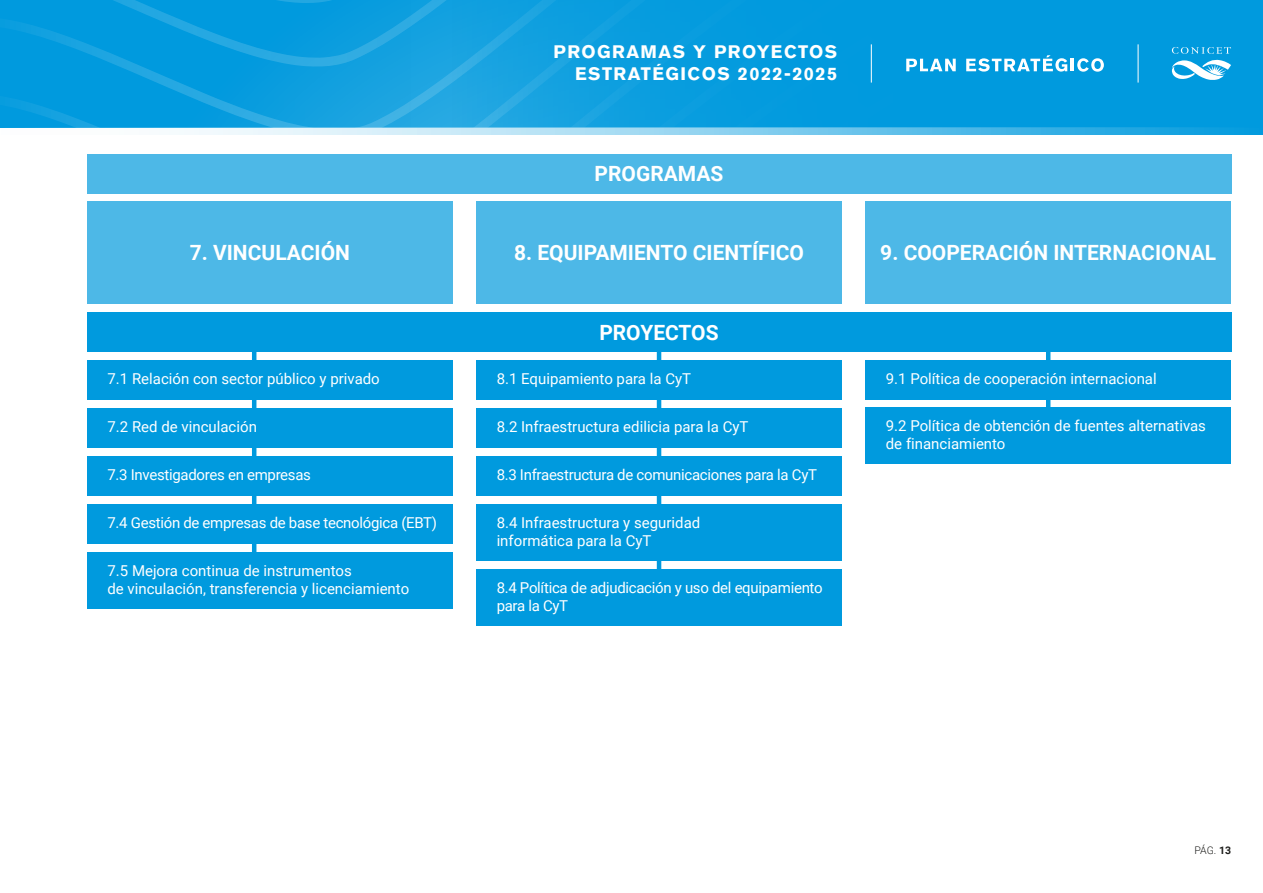
<style>
.page{position:relative;width:1263px;height:893px;background:#fff}
.page>*{position:absolute;margin:0;border:0;box-sizing:border-box;transform-origin:0 0}
.t1{font:700 21px "Roboto";color:#fff}
.t2{font:700 18px/21.6px "Akzidenz Grotesk BQ";letter-spacing:.08em;color:#fff;text-align:right}
.t3{font:15px/18px "Roboto";color:#fff}
.t4{font:15px/18px "Roboto";letter-spacing:-.02em;color:#fff}
.t5{font:300 10.5px "Roboto";color:#1d1d1b}
.s1{font-weight:700}
</style>
<div class="page">
<hr style="left:252px;top:351px;width:4px;height:207px;background:#009ade">
<hr style="left:657px;top:351px;width:4px;height:225px;background:#009ade">
<hr style="left:1046px;top:351px;width:4px;height:105px;background:#009ade">
<div style="left:87px;top:154px;width:1144px;height:39px;background:#4db8e7"></div>
<div style="left:476px;top:201px;width:366px;height:103px;background:#4db8e7"></div>
<div style="left:87px;top:201px;width:366px;height:103px;background:#4db8e7"></div>
<div style="left:865px;top:201px;width:366px;height:103px;background:#4db8e7"></div>
<svg style="left:0;top:0;width:1263px;height:127px;background:#089cde"></svg>
<svg style="left:0;top:127px;width:1263px;height:8px"></svg>
<div style="left:87px;top:312px;width:1144px;height:39px;background:#009ade"></div>
<div style="left:87px;top:360px;width:366px;height:40px;background:#009ade"></div>
<div style="left:87px;top:408px;width:366px;height:40px;background:#009ade"></div>
<div style="left:87px;top:456px;width:366px;height:40px;background:#009ade"></div>
<div style="left:476px;top:360px;width:366px;height:40px;background:#009ade"></div>
<div style="left:865px;top:360px;width:366px;height:40px;background:#009ade"></div>
<div style="left:476px;top:408px;width:366px;height:40px;background:#009ade"></div>
<div style="left:476px;top:456px;width:366px;height:40px;background:#009ade"></div>
<div style="left:476px;top:504px;width:366px;height:57px;background:#009ade"></div>
<div style="left:476px;top:569px;width:366px;height:57px;background:#009ade"></div>
<div style="left:865px;top:407px;width:366px;height:57px;background:#009ade"></div>
<hr style="left:871px;top:44px;width:1px;height:39px;background:#fff">
<svg style="left:1172px;top:47px;width:59px;height:33px"></svg>
<hr style="left:1138px;top:44px;width:1px;height:39px;background:#fff">
<svg style="left:906px;top:59px;width:50px;height:12px"></svg>
<svg style="left:966px;top:55px;width:138px;height:17px"></svg>
<div style="left:87px;top:504px;width:366px;height:39px;background:#009ade"></div>
<div style="left:87px;top:552px;width:366px;height:56px;background:#009ade"></div>
<p class="t2" style="left:554px;top:41px;width:285px">PROGRAMAS Y PROYECTOS<br>ESTRATÉGICOS 2022-2025</p>
<h1 class="t1" style="left:595px;top:159px;width:130px">PROGRAMAS</h1>
<h1 class="t1" style="left:190px;top:238px;width:162px">7. VINCULACIÓN</h1>
<h1 class="t1" style="left:514px;top:238px;width:291px">8. EQUIPAMIENTO CIENTÍFICO</h1>
<h1 class="t1" style="left:880px;top:238px;width:337px">9. COOPERACIÓN INTERNACIONAL</h1>
<p class="t3" style="left:107px;top:369px;width:274px">7.1 Relación con sector público y privado</p>
<p class="t3" style="left:107px;top:417px;width:151px">7.2 Red de vinculación</p>
<p class="t4" style="left:107px;top:465px;width:205px">7.3 Investigadores en empresas</p>
<p class="t4" style="left:107px;top:513px;width:331px">7.4 Gestión de empresas de base tecnológica (EBT)</p>
<p class="t3" style="left:107px;top:561px;width:303px">7.5 Mejora continua de instrumentos<br>de vinculación, transferencia y licenciamiento</p>
<h1 class="t1" style="left:599px;top:317px;width:121px">PROYECTOS</h1>
<p class="t3" style="left:497px;top:369px;width:196px">8.1 Equipamiento para la CyT</p>
<p class="t3" style="left:886px;top:369px;width:272px">9.1 Política de cooperación internacional</p>
<p class="t3" style="left:497px;top:417px;width:253px">8.2 Infraestructura edilicia para la CyT</p>
<p class="t4" style="left:497px;top:465px;width:322px">8.3 Infraestructura de comunicaciones para la CyT</p>
<p class="t3" style="left:497px;top:513px;width:205px">8.4 Infraestructura y seguridad informática para la CyT</p>
<p class="t4" style="left:497px;top:578px;width:327px">8.4 Política de adjudicación y uso del equipamiento para la CyT</p>
<p class="t3" style="left:886px;top:416px;width:322px">9.2 Política de obtención de fuentes alternativas de financiamiento</p>
<p class="t5" style="left:1194px;top:843px;width:38px">PÁG. <span class="s1">13</span></p>
</div>
